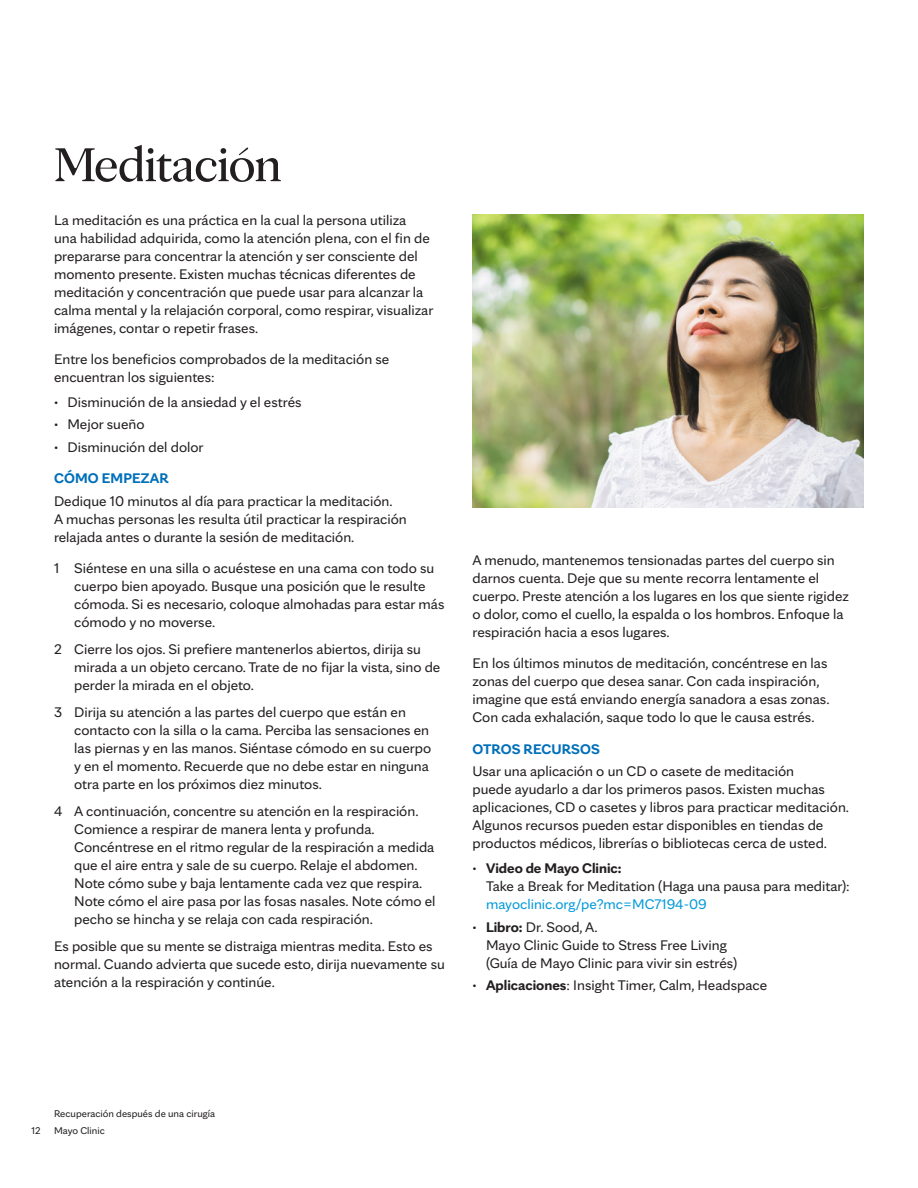
<style>
.page{position:relative;width:918px;height:1188px;background:#fff}
.page>*{position:absolute;margin:0;border:0;box-sizing:border-box;transform-origin:0 0}
.MC_-_HEADLINE{font:51px "Mayo Clinic Serif Display";letter-spacing:-.01em;color:#231f20}
.MC_-_BODY{font:15px/18px "Mayo Clinic Sans";color:#231f20}
.MC_-_BODY__Before_List{font:15px/18px "Mayo Clinic Sans";color:#231f20}
.MC_-_SUBHEAD_1{font:700 15px "Mayo Clinic Sans";letter-spacing:.01em;color:#006fba}
.t1{font:10.5px/17.2px "Mayo Clinic Sans";color:#231f20}
.s1{font-size:11.25px}
.s2{font-weight:700}
.s3{color:#069ad9}
</style>
<div class="page">
<img style="left:472px;top:215px;width:392px;height:293px">
<p class="MC_-_HEADLINE" style="left:54px;top:126px;width:229px">Meditación</p>
<p class="MC_-_BODY" style="left:54px;top:209px;width:381px">La meditación es una práctica en la cual la persona utiliza<br>una habilidad adquirida, como la atención plena, con el fin de prepararse para concentrar la atención y ser consciente del momento presente. Existen muchas técnicas diferentes de meditación y concentración que puede usar para alcanzar la calma mental y la relajación corporal, como respirar, visualizar imágenes, contar o repetir frases.</p>
<p class="MC_-_BODY__Before_List" style="left:54px;top:349px;width:337px">Entre los beneficios comprobados de la meditación se encuentran los siguientes:</p>
<p class="MC_-_BODY" style="left:54px;top:392px;width:249px"><span class="s1">•</span> Disminución de la ansiedad y el estrés</p>
<p class="MC_-_BODY" style="left:54px;top:414px;width:92px"><span class="s1">•</span> Mejor sueño</p>
<p class="MC_-_BODY" style="left:54px;top:437px;width:151px"><span class="s1">•</span> Disminución del dolor</p>
<p class="MC_-_SUBHEAD_1" style="left:54px;top:466px;width:116px">CÓMO EMPEZAR</p>
<p class="MC_-_BODY" style="left:54px;top:491px;width:354px">Dedique 10 minutos al día para practicar la meditación.<br>A muchas personas les resulta útil practicar la respiración relajada antes o durante la sesión de meditación.</p>
<p class="MC_-_BODY" style="left:74px;top:558px;width:372px;text-indent:-20px">1 Siéntese en una silla o acuéstese en una cama con todo su cuerpo bien apoyado. Busque una posición que le resulte cómoda. Si es necesario, coloque almohadas para estar más cómodo y no moverse.</p>
<p class="MC_-_BODY" style="left:74px;top:639px;width:368px;text-indent:-20px">2 Cierre los ojos. Si prefiere mantenerlos abiertos, dirija su mirada a un objeto cercano. Trate de no fijar la vista, sino de perder la mirada en el objeto.</p>
<p class="MC_-_BODY" style="left:74px;top:702px;width:359px;text-indent:-20px">3 Dirija su atención a las partes del cuerpo que están en contacto con la silla o la cama. Perciba las sensaciones en las piernas y en las manos. Siéntase cómodo en su cuerpo y en el momento. Recuerde que no debe estar en ninguna otra parte en los próximos diez minutos.</p>
<p class="MC_-_BODY" style="left:74px;top:801px;width:363px;text-indent:-20px">4 A continuación, concentre su atención en la respiración.<br>Comience a respirar de manera lenta y profunda.<br>Concéntrese en el ritmo regular de la respiración a medida que el aire entra y sale de su cuerpo. Relaje el abdomen.<br>Note cómo sube y baja lentamente cada vez que respira.<br>Note cómo el aire pasa por las fosas nasales. Note cómo el pecho se hincha y se relaja con cada respiración.</p>
<p class="MC_-_BODY" style="left:54px;top:936px;width:392px">Es posible que su mente se distraiga mientras medita. Esto es normal. Cuando advierta que sucede esto, dirija nuevamente su atención a la respiración y continúe.</p>
<p class="MC_-_BODY" style="left:472px;top:550px;width:378px">A menudo, mantenemos tensionadas partes del cuerpo sin darnos cuenta. Deje que su mente recorra lentamente el cuerpo. Preste atención a los lugares en los que siente rigidez o dolor, como el cuello, la espalda o los hombros. Enfoque la respiración hacia a esos lugares.</p>
<p class="MC_-_BODY" style="left:472px;top:653px;width:359px">En los últimos minutos de meditación, concéntrese en las zonas del cuerpo que desea sanar. Con cada inspiración, imagine que está enviando energía sanadora a esas zonas.<br>Con cada exhalación, saque todo lo que le causa estrés.</p>
<p class="MC_-_SUBHEAD_1" style="left:472px;top:737px;width:129px">OTROS RECURSOS</p>
<p class="MC_-_BODY__Before_List" style="left:472px;top:761px;width:378px">Usar una aplicación o un CD o casete de meditación<br>puede ayudarlo a dar los primeros pasos. Existen muchas aplicaciones, CD o casetes y libros para practicar meditación.<br>Algunos recursos pueden estar disponibles en tiendas de productos médicos, librerías o bibliotecas cerca de usted.</p>
<p class="MC_-_BODY" style="left:486px;top:858px;width:365px;text-indent:-14px"><span class="s1">•</span> <span class="s2">Video de Mayo Clinic:<br></span>Take a Break for Meditation (Haga una pausa para meditar): <span class="s3">mayoclinic.org/pe?mc=MC7194-09</span></p>
<p class="MC_-_BODY" style="left:486px;top:916px;width:253px;text-indent:-14px"><span class="s1">•</span> <span class="s2">Libro:</span> Dr. Sood, A.<br>Mayo Clinic Guide to Stress Free Living (Guía de Mayo Clinic para vivir sin estrés)</p>
<p class="MC_-_BODY" style="left:472px;top:975px;width:296px"><span class="s1">•</span> <span class="s2">Aplicaciones</span>: Insight Timer, Calm, Headspace</p>
<p class="t1" style="left:31px;top:1121px;width:11px">12</p>
<p class="t1" style="left:54px;top:1104px;width:163px">Recuperación después de una cirugía<br>Mayo Clinic</p>
</div>
